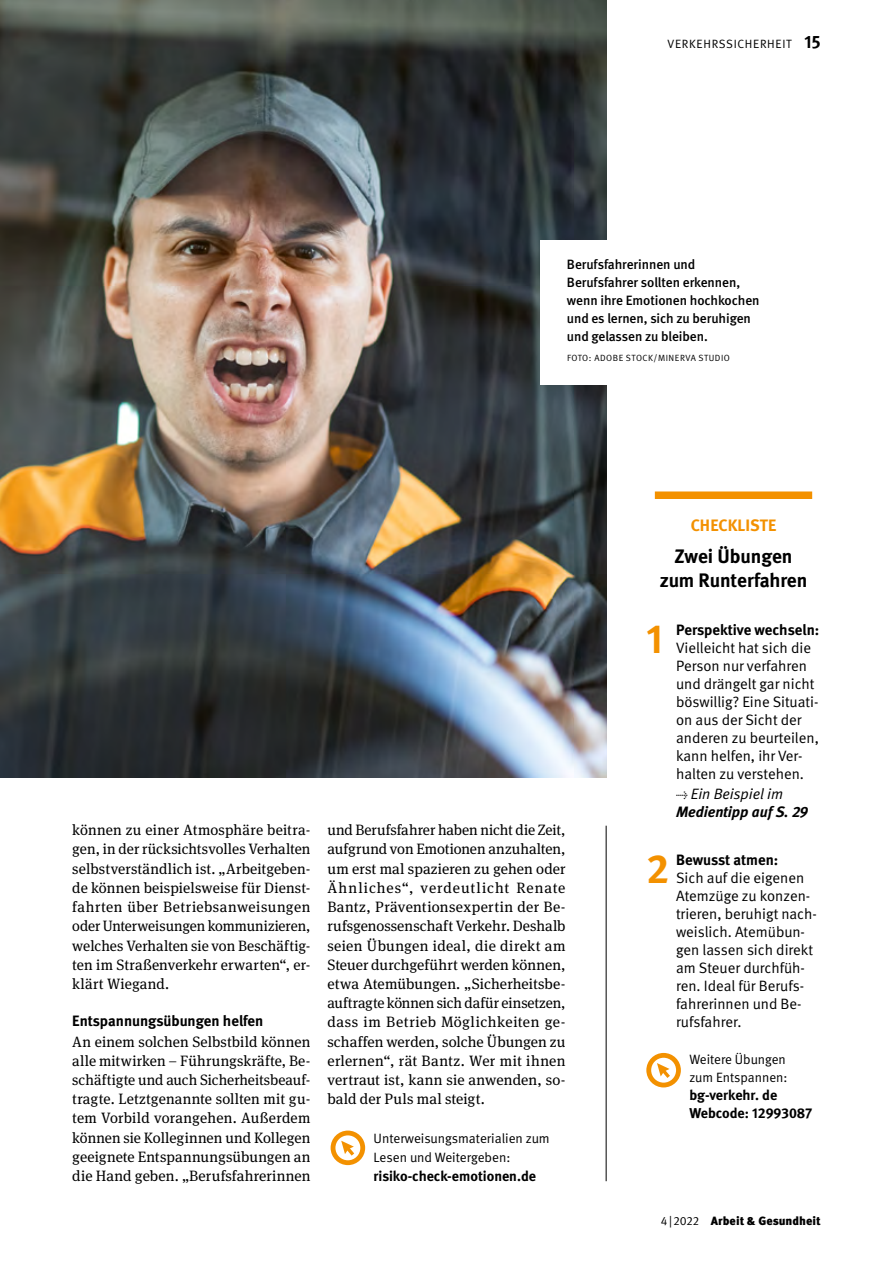
<style>
.page{position:relative;width:893px;height:1263px;background:#fff}
.page>*{position:absolute;margin:0;border:0;box-sizing:border-box;transform-origin:0 0}
.Info-Text{font:700 40.95px "DGUV Meta";color:#f39100}
.t1{font:700 19.5px/24px "DGUV Meta";letter-spacing:-.01em;color:#000;text-align:center}
._03-Rubrik-Headline{font:700 16.5px "DGUV Meta";letter-spacing:.01em;color:#f39100}
._04-Fließtext{font:15px/19.2px "DGUV Meta Serif";letter-spacing:.01em;color:#000;text-align:justify}
.Info-Text-2{font:15px/18px "DGUV Meta";color:#000}
.Info-Text-3{font:italic 700 15px/18px "DGUV Meta";color:#000}
._05-Zwiti{font:700 15px "DGUV Meta";letter-spacing:-.005em;color:#000}
.Info-Text-4{font:700 14.25px/18px "DGUV Meta";color:#000}
.Webhinweis-Text{font:700 14.25px "DGUV Meta";color:#000}
._06-BU{font:500 13.5px/18px "DGUV Meta";letter-spacing:-.005em;color:#000}
.Webhinweis-Text-2{font:13.5px/19.2px "DGUV Meta";color:#000}
.Info-Text-5{font:13.5px/18px "DGUV Meta";color:#000}
.t2{font:900 12px "Meta Pro";color:#000}
.t3{font:12px "DGUV Meta";letter-spacing:.06em;color:#000}
._08-Credit_Quelle{font:9px "DGUV Meta";letter-spacing:.06em;color:#000}
.s1{font-weight:700;font-size:18px}
.s2{font-weight:700}
.s3{font-weight:400;font-size:13.5px}
.s4{font-weight:400}
.s5{font-family:"DGUV Meta";font-weight:400}
</style>
<div class="page">
<img style="left:0;top:0;width:606px;height:778px">
<div style="left:655px;top:491px;width:157px;height:8px;background:#f39100"></div>
<svg style="left:646px;top:1053px;width:35px;height:34px"></svg>
<svg style="left:331px;top:1130px;width:34px;height:35px"></svg>
<hr style="left:606px;top:826px;width:1px;height:355px;background:#000">
<div style="left:540px;top:240px;width:205px;height:144px;background:#fff"></div>
<p class="t3" style="left:668px;top:37px;width:155px">VERKEHRSSICHERHEIT <span class="s1">15</span></p>
<p class="_06-BU" style="left:567px;top:256px;width:194px">Berufsfahrerinnen und<br>Berufsfahrer sollten erkennen, wenn ihre Emotionen hochkochen und es lernen, sich zu beruhigen und gelassen zu bleiben.</p>
<p class="_08-Credit_Quelle" style="left:567px;top:352px;width:164px">FOTO: ADOBE STOCK/MINERVA STUDIO</p>
<p class="_04-Fließtext" style="left:72px;top:821px;width:240px">können zu einer Atmosphäre beitra&shy;gen, in der rücksichtsvolles Verhalten selbstverständlich ist. „Arbeitgeben&shy;de können beispielsweise für Dienst&shy;fahrten über Betriebsanweisungen oder Unterweisungen kommunizieren, welches Verhalten sie von Beschäftig&shy;ten im Straßenverkehr erwarten“, er&shy;klärt Wiegand.</p>
<p class="_05-Zwiti" style="left:72px;top:1012px;width:193px">Entspannungsübungen helfen</p>
<p class="_04-Fließtext" style="left:72px;top:1032px;width:240px">An einem solchen Selbstbild können alle mitwirken – Führungskräfte, Be&shy;schäftigte und auch Sicherheitsbeauf&shy;tragte. Letztgenannte sollten mit gu&shy;tem Vorbild vorangehen. Außerdem können sie Kolleginnen und Kollegen geeignete Entspannungsübungen an die Hand geben. „Berufsfahrerinnen</p>
<p class="_04-Fließtext" style="left:327px;top:821px;width:240px">und Berufsfahrer haben nicht die Zeit, aufgrund von Emotionen anzuhalten, um erst mal spazieren zu gehen oder Ähnliches“, verdeutlicht Renate Bantz, Präventionsexpertin der Be&shy;rufsgenossenschaft Verkehr. Deshalb seien Übungen ideal, die direkt am Steuer durchgeführt werden können, etwa Atemübungen. „Sicherheitsbe&shy;auftragte können sich dafür einsetzen, dass im Betrieb Möglichkeiten ge&shy;schaffen werden, solche Übungen zu erlernen“, rät Bantz. Wer mit ihnen vertraut ist, kann sie anwenden, so&shy;bald der Puls mal steigt.</p>
<p class="Webhinweis-Text-2" style="left:374px;top:1128px;width:178px">Unterweisungsmaterialien zum<br>Lesen und Weitergeben:</p>
<p class="Webhinweis-Text" style="left:374px;top:1167px;width:164px">risiko-check-emotionen.de</p>
<p class="_03-Rubrik-Headline" style="left:691px;top:515px;width:87px">CHECKLISTE</p>
<p class="t1" style="left:660px;top:545px;width:149px">Zwei Übungen zum Runterfahren</p>
<p class="Info-Text" style="left:646px;top:615px;width:18px">1</p>
<p class="Info-Text-2" style="left:676px;top:621px;width:145px"><span class="s2">Perspektive wechseln:<br></span>Vielleicht hat sich die<br>Person nur verfahren und drängelt gar nicht böswillig? Eine Situati&shy;on aus der Sicht der anderen zu beurteilen, kann helfen, ihr Ver&shy;halten zu verstehen.</p>
<p class="Info-Text-3" style="left:676px;top:785px;width:133px"><span class="s3">→</span> <span class="s4">Ein Beispiel im<br></span>Medientipp auf S. 29</p>
<p class="Info-Text" style="left:646px;top:845px;width:24px">2</p>
<p class="Info-Text-2" style="left:676px;top:851px;width:142px"><span class="s2">Bewusst atmen:<br></span>Sich auf die eigenen<br>Atemzüge zu konzen&shy;trieren, beruhigt nach&shy;weislich. Atemübun&shy;gen lassen sich direkt am Steuer durchfüh&shy;ren. Ideal für Berufs&shy;fahrerinnen und Be&shy;rufsfahrer.</p>
<p class="Info-Text-5" style="left:689px;top:1051px;width:100px">Weitere Übungen zum Entspannen:</p>
<p class="Info-Text-4" style="left:689px;top:1087px;width:124px">bg-verkehr. de<br>Webcode: 12993087</p>
<p class="t2" style="left:661px;top:1213px;width:161px"><span class="s5">4|2022</span> Arbeit &amp; Gesundheit</p>
</div>
